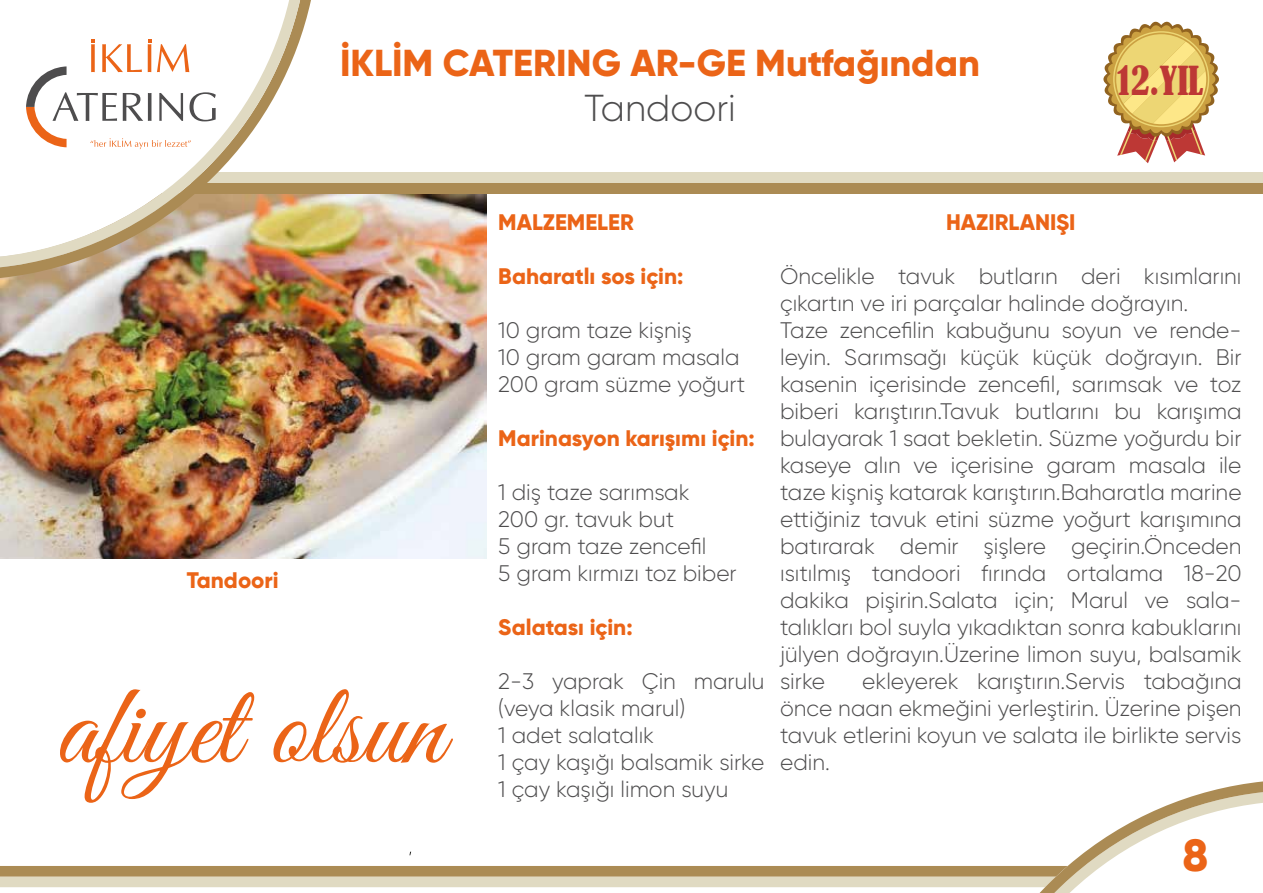
<style>
.page{position:relative;width:1263px;height:893px;background:#fff}
.page>*{position:absolute;margin:0;border:0;box-sizing:border-box;transform-origin:0 0}
.t1{font:116.55px "Great Vibes";color:#eb6417}
.t2{font:800 45px "Gilroy";color:#eb6417}
.t3{font:800 37.5px "Gilroy";color:#eb6417}
.t4{font:300 37.5px "Gilroy";color:#4e4d4e}
.t5{font:condensed 37.5px "Bernard";color:#bd3835}
.t6{font:300 22.5px/27px "Gilroy";color:#4e4d4e}
.t7{font:800 22.5px "Gilroy";color:#eb6417}
</style>
<div class="page">
<svg style="left:1103px;top:22px;width:116px;height:141px"></svg>
<svg style="left:0;top:781px;width:1263px;height:112px"></svg>
<img style="left:0;top:194px;width:486px;height:364px">
<div style="left:191px;top:172px;width:1072px;height:11px;background:#e0dac2"></div>
<div style="left:191px;top:183px;width:1072px;height:11px;background:#ab8b54"></div>
<img style="left:0;top:0;width:311px;height:278px">
<svg style="left:0;top:0;width:300px;height:267px"></svg>
<h3 class="t3" style="left:340px;top:39px;width:641px">İKLİM CATERING AR-GE Mutfağından</h3>
<h3 class="t4" style="left:584px;top:85px;width:153px">Tandoori</h3>
<h3 class="t5" style="left:1117px;top:58px;width:88px">12.YIL</h3>
<p class="t7" style="left:187px;top:566px;width:94px">Tandoori</p>
<h1 class="t1" style="left:57px;top:663px;width:388px">afiyet olsun</h1>
<p class="t7" style="left:498px;top:208px;width:137px">MALZEMELER</p>
<p class="t7" style="left:498px;top:262px;width:187px">Baharatlı sos için:</p>
<p class="t6" style="left:498px;top:316px;width:248px">10 gram taze kişniş<br>10 gram garam masala<br>200 gram süzme yoğurt</p>
<p class="t7" style="left:498px;top:424px;width:258px">Marinasyon karışımı için:</p>
<p class="t6" style="left:498px;top:478px;width:240px">1 diş taze sarımsak<br>200 gr. tavuk but<br>5 gram taze zencefil<br>5 gram kırmızı toz biber</p>
<p class="t7" style="left:498px;top:613px;width:136px">Salatası için:</p>
<p class="t6" style="left:498px;top:667px;width:268px">2-3 yaprak Çin marulu (veya klasik marul)<br>1 adet salatalık<br>1 çay kaşığı balsamik sirke<br>1 çay kaşığı limon suyu</p>
<p class="t7" style="left:946px;top:208px;width:131px">HAZIRLANIŞI</p>
<p class="t6" style="left:780px;top:262px;width:463px">Öncelikle tavuk butların deri kısımlarını çıkartın ve iri parçalar halinde doğrayın.<br>Taze zencefilin kabuğunu soyun ve rende&shy;leyin. Sarımsağı küçük küçük doğrayın. Bir kasenin içerisinde zencefil, sarımsak ve toz biberi karıştırın.Tavuk butlarını bu karışıma bulayarak 1 saat bekletin. Süzme yoğurdu bir kaseye alın ve içerisine garam masala ile taze kişniş katarak karıştırın.Baharatla marine ettiğiniz tavuk etini süzme yoğurt karışımına batırarak demir şişlere geçirin.Önceden ısıtılmış tandoori fırında ortalama 18-20 dakika pişirin.Salata için; Marul ve sala&shy;talıkları bol suyla yıkadıktan sonra kabuklarını jülyen doğrayın.Üzerine limon suyu, balsamik sirke</p>
<p class="t6" style="left:780px;top:667px;width:463px;text-align:justify;text-indent:82px">ekleyerek karıştırın.Servis tabağına önce naan ekmeğini yerleştirin. Üzerine pişen tavuk etlerini koyun ve salata ile birlikte servis edin.</p>
<h2 class="t2" style="left:1182px;top:827px;width:27px">8</h2>
</div>
